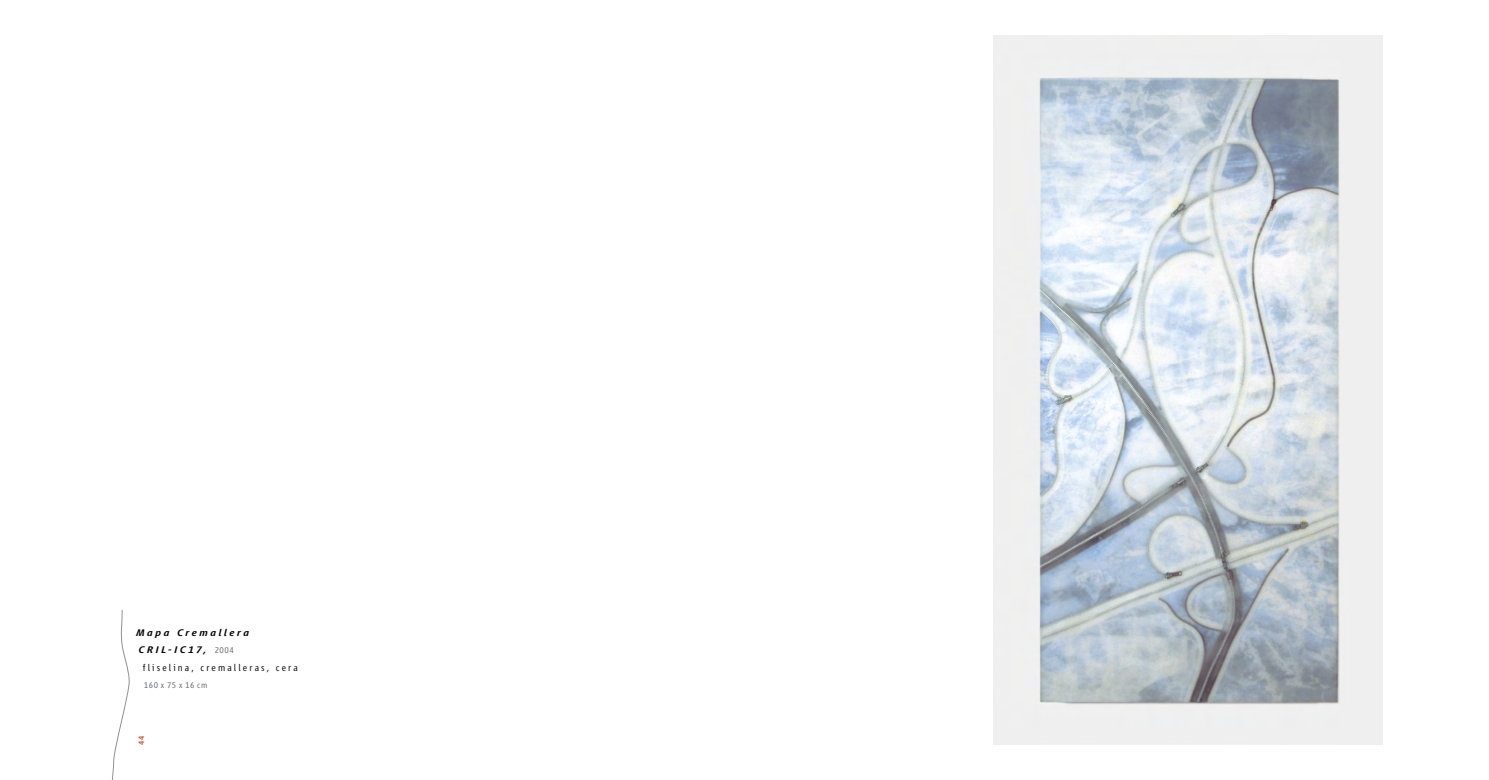
<style>
.page{position:relative;width:1489px;height:780px;background:#fff}
.page>*{position:absolute;margin:0;border:0;box-sizing:border-box;transform-origin:0 0}
.t1{font:italic 500 10px "Vialog";letter-spacing:.21em;color:#000;scale:1.15 1}
.t2{font:300 10px "Vialog";letter-spacing:.21em;color:#000}
.t3{font:300 8.75px "Vialog";letter-spacing:.045em;color:#636569}
.t4{font:500 8.12px "Vialog";color:#c84930}
.s1{font-weight:300;font-style:normal;font-size:8.75px;color:#636569}
</style>
<div class="page">
<img style="left:993px;top:35px;width:389px;height:709px">
<svg style="left:111px;top:610px;width:19px;height:170px"></svg>
<p class="t1" style="left:136px;top:626px;width:100px">Mapa Cremallera</p>
<p class="t1" style="left:139px;top:644px;width:84px">CRIL-IC17, <span class="s1">2004</span></p>
<p class="t2" style="left:143px;top:661px;width:157px">fliselina, cremalleras, cera</p>
<p class="t3" style="left:144px;top:680px;width:65px">160 x 75 x 16 cm</p>
<p class="t4" style="left:137px;top:744px;width:11px;rotate:-90deg">44</p>
</div>
